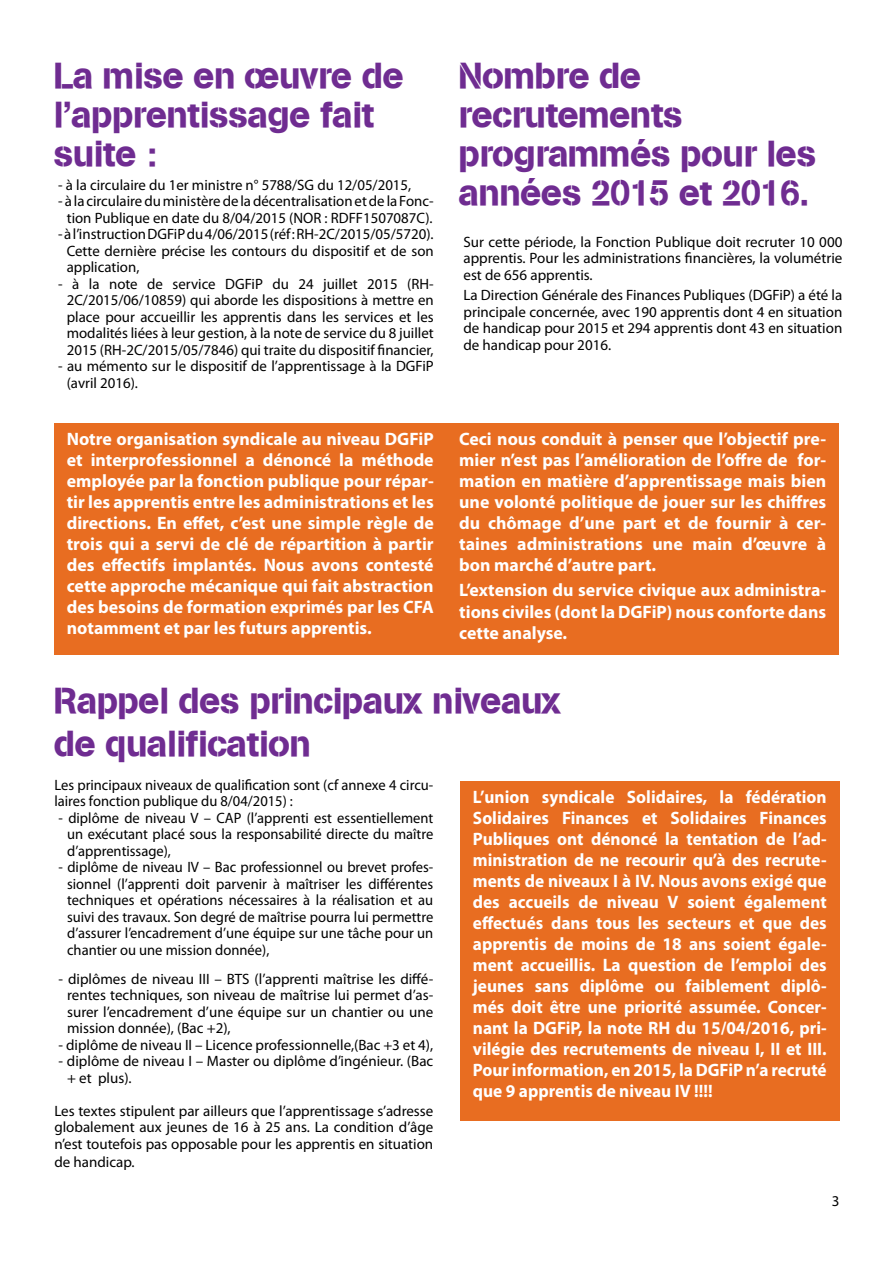
<style>
.page{position:relative;width:893px;height:1263px;background:#fff}
.page>*{position:absolute;margin:0;border:0;box-sizing:border-box;transform-origin:0 0}
.t1{font:36px/39px "Absolut DB Normal";color:#6f2c91}
.t2{font:700 18px/21px "Myriad Pro";color:#fff;text-align:justify}
.t3{font:700 18px/21px "Myriad Pro";color:#fff;text-align:justify;scale:.96 1}
.t4{font:15px/16.5px "Myriad Pro";color:#000;text-align:justify}
</style>
<div class="page">
<div style="left:54px;top:423px;width:785px;height:232px;background:#e86d21"></div>
<div style="left:460px;top:781px;width:379px;height:339px;background:#e86d21"></div>
<h1 class="t1" style="left:54px;top:56px;width:351px">La mise en œuvre de l’apprentissage fait suite :</h1>
<p class="t4" style="left:58px;top:176px;width:355px">- à la circulaire du 1er ministre n° 5788/SG du 12/05/2015,</p>
<p class="t4" style="left:58px;top:192px;width:377px;text-align:center">- à la circulaire du ministère de la décentralisation et de la Fonc&shy;tion Publique en date du 8/04/2015 (NOR : RDFF1507087C).</p>
<p class="t4" style="left:67px;top:225px;width:368px;text-indent:-9px">- à l’instruction DGFiP du 4/06/2015 (réf : RH-2C/2015/05/5720).<br>Cette dernière précise les contours du dispositif et de son application,</p>
<p class="t4" style="left:58px;top:275px;width:377px;text-align:center">- à la note de service DGFiP du 24 juillet 2015 (RH-2C/2015/06/10859) qui aborde les dispositions à mettre en place pour accueillir les apprentis dans les services et les modalités liées à leur gestion, à la note de service du 8 juillet 2015 (RH-2C/2015/05/7846) qui traite du dispositif financier,</p>
<p class="t4" style="left:67px;top:357px;width:368px;text-indent:-9px">- au mémento sur le dispositif de l’apprentissage à la DGFiP (avril 2016).</p>
<h1 class="t1" style="left:459px;top:56px;width:359px">Nombre de recrutements programmés pour les années 2015 et 2016.</h1>
<p class="t4" style="left:463px;top:233px;width:380px">Sur cette période, la Fonction Publique doit recruter 10 000 apprentis. Pour les administrations financières, la volumétrie est de 656 apprentis.</p>
<p class="t4" style="left:463px;top:287px;width:380px">La Direction Générale des Finances Publiques (DGFiP) a été la principale concernée, avec 190 apprentis dont 4 en situation de handicap pour 2015 et 294 apprentis dont 43 en situation de handicap pour 2016.</p>
<p class="t2" style="left:67px;top:428px;width:368px">Notre organisation syndicale au niveau DGFiP et interprofessionnel a dénoncé la méthode employée par la fonction publique pour répar&shy;tir les apprentis entre les administrations et les directions. En effet, c’est une simple règle de trois qui a servi de clé de répartition à partir des effectifs implantés. Nous avons contesté cette approche mécanique qui fait abstraction des besoins de formation exprimés par les CFA notamment et par les futurs apprentis.</p>
<p class="t2" style="left:459px;top:428px;width:368px">Ceci nous conduit à penser que l’objectif pre&shy;mier n’est pas l’amélioration de l’offre de for&shy;mation en matière d’apprentissage mais bien une volonté politique de jouer sur les chiffres du chômage d’une part et de fournir à cer&shy;taines administrations une main d’œuvre à bon marché d’autre part.</p>
<p class="t2" style="left:459px;top:579px;width:368px">L’extension du service civique aux administra&shy;tions civiles (dont la DGFiP) nous conforte dans cette analyse.</p>
<h1 class="t1" style="left:54px;top:678px;width:508px;line-height:43.2px">Rappel des principaux niveaux de qualification</h1>
<p class="t4" style="left:54px;top:776px;width:380px">Les principaux niveaux de qualification sont (cf annexe 4 circu&shy;laires fonction publique du 8/04/2015) :</p>
<p class="t4" style="left:67px;top:809px;width:368px;text-indent:-8px">- diplôme de niveau V – CAP (l’apprenti est essentiellement un exécutant placé sous la responsabilité directe du maître d’apprentissage),</p>
<p class="t4" style="left:67px;top:859px;width:368px;text-indent:-8px">- diplôme de niveau IV – Bac professionnel ou brevet profes&shy;sionnel (l’apprenti doit parvenir à maîtriser les différentes techniques et opérations nécessaires à la réalisation et au suivi des travaux. Son degré de maîtrise pourra lui permettre d’assurer l’encadrement d’une équipe sur une tâche pour un chantier ou une mission donnée),</p>
<p class="t4" style="left:67px;top:970px;width:368px;text-indent:-9px">- diplômes de niveau III – BTS (l’apprenti maîtrise les diffé&shy;rentes techniques, son niveau de maîtrise lui permet d’as&shy;surer l’encadrement d’une équipe sur un chantier ou une mission donnée), (Bac +2),</p>
<p class="t4" style="left:59px;top:1036px;width:376px">- diplôme de niveau II – Licence professionnelle,(Bac +3 et 4),</p>
<p class="t4" style="left:67px;top:1053px;width:368px;text-indent:-9px">- diplôme de niveau I – Master ou diplôme d’ingénieur. (Bac + et plus).</p>
<p class="t4" style="left:54px;top:1102px;width:380px">Les textes stipulent par ailleurs que l’apprentissage s’adresse globalement aux jeunes de 16 à 25 ans. La condition d’âge n’est toutefois pas opposable pour les apprentis en situation</p>
<p class="t4" style="left:54px;top:1153px;width:82px">de handicap.</p>
<p class="t3" style="left:473px;top:786px;width:370px">L’union syndicale Solidaires, la fédération Solidaires Finances et Solidaires Finances Publiques ont dénoncé la tentation de l’ad&shy;ministration de ne recourir qu’à des recrute&shy;ments de niveaux I à IV. Nous avons exigé que des accueils de niveau V soient également effectués dans tous les secteurs et que des apprentis de moins de 18 ans soient égale&shy;ment accueillis. La question de l’emploi des jeunes sans diplôme ou faiblement diplô&shy;més doit être une priorité assumée. Concer&shy;nant la DGFiP, la note RH du 15/04/2016, pri&shy;vilégie des recrutements de niveau I, II et III.<br>Pour information, en 2015, la DGFiP n’a recruté que 9 apprentis de niveau IV !!!!</p>
<p class="t4" style="left:832px;top:1192px;width:9px">3</p>
</div>
